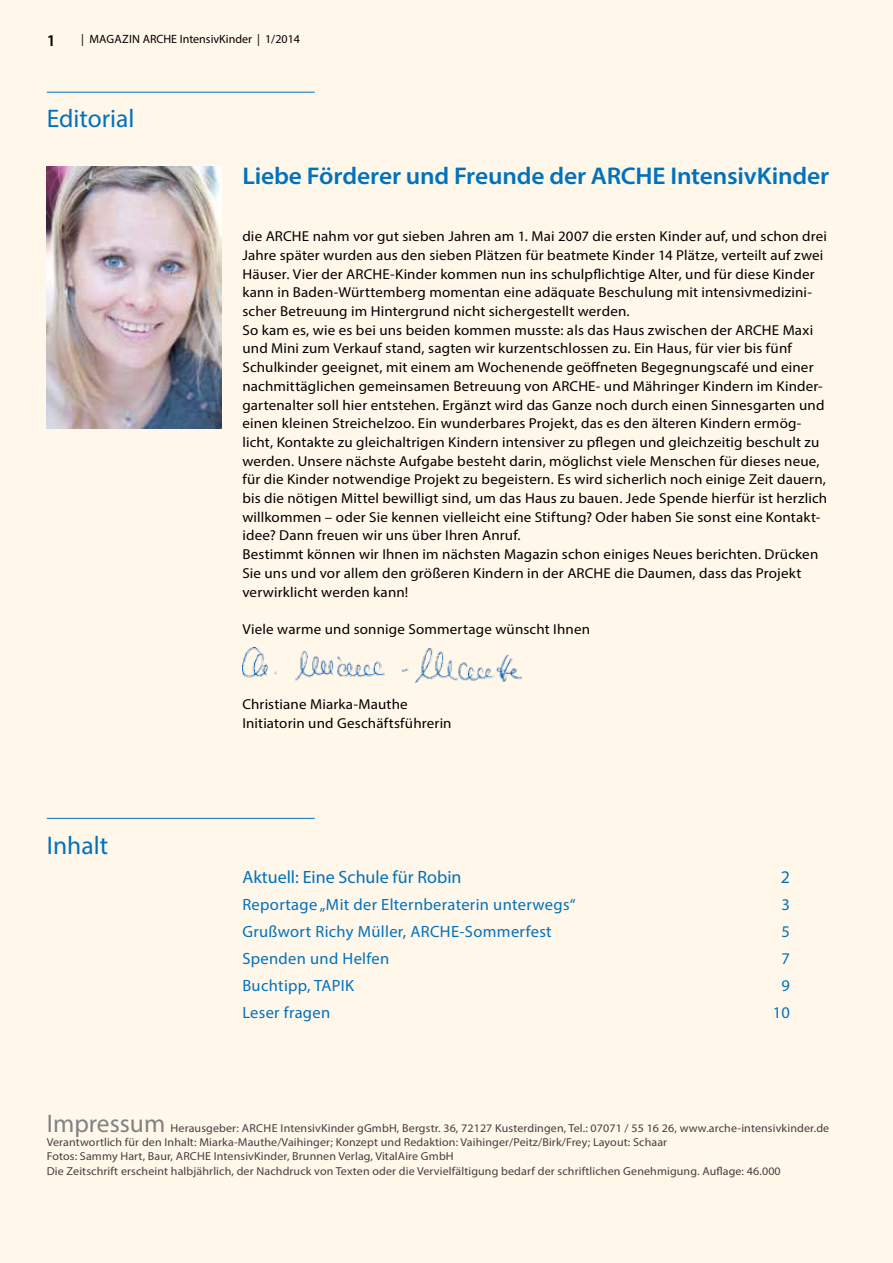
<style>
.page{position:relative;width:893px;height:1263px;background:#fff7e9}
.page>*{position:absolute;margin:0;border:0;box-sizing:border-box;transform-origin:0 0}
.t1{font:25.5px "Myriad Pro";color:#0072bc}
.t2{font:600 24.15px "Myriad Pro";letter-spacing:-.005em;color:#0072bc;scale:1.05 1}
.t3{font:17.85px "Myriad Pro";color:#0072bc}
.t4{font:600 16.5px "Myriad Pro";color:#000}
.t5{font:16.35px "Myriad Pro";letter-spacing:.02em;color:#0072bc}
.t6{font:14.4px/18.8px "Myriad Pro";letter-spacing:.015em;color:#000;scale:1.04 1}
.t7{font:12px "Myriad Pro";color:#000}
.t8{font:11.55px/14.4px "Myriad Pro";letter-spacing:.01em;color:#414042;scale:1.04 1}
.s1{font-size:25.5px;color:#808285}
</style>
<div class="page">
<img style="left:47px;top:166px;width:174px;height:262px">
<hr style="left:47px;top:92px;width:268px;height:1px;background:#0072bc">
<hr style="left:47px;top:818px;width:268px;height:1px;background:#0072bc">
<img style="left:242px;top:648px;width:280px;height:34px">
<p class="t4" style="left:47px;top:30px;width:10px">1</p>
<p class="t7" style="left:81px;top:32px;width:220px">| Magazin ARCHE I ntensivKinder | 1/2014</p>
<h1 class="t1" style="left:47px;top:103px;width:89px">Editorial</h1>
<h1 class="t1" style="left:47px;top:829px;width:63px">Inhalt</h1>
<h2 class="t2" style="left:242px;top:161px;width:560px">Liebe Förderer und Freunde der ARCHE IntensivKinder</h2>
<p class="t6" style="left:242px;top:227px;width:564px">die ARCHE nahm vor gut sieben Jahren am 1. Mai 2007 die ersten Kinder auf, und schon drei Jahre später wurden aus den sieben Plätzen für beatmete Kinder 14 Plätze, verteilt auf zwei Häuser. Vier der ARCHE-Kinder kommen nun ins schulpflichtige Alter, und für diese Kinder kann in Baden-Württemberg momentan eine adäquate Beschulung mit intensivmedizini&shy;scher Betreuung im Hintergrund nicht sichergestellt werden.<br>So kam es, wie es bei uns beiden kommen musste: als das Haus zwischen der ARCHE Maxi und Mini zum Verkauf stand, sagten wir kurzentschlossen zu. Ein Haus, für vier bis fünf Schulkinder geeignet, mit einem am Wochenende geöffneten Begegnungscafé und einer nachmittäglichen gemeinsamen Betreuung von ARCHE- und Mähringer Kindern im Kinder&shy;gartenalter soll hier entstehen. Ergänzt wird das Ganze noch durch einen Sinnesgarten und einen kleinen Streichelzoo. Ein wunderbares Projekt, das es den älteren Kindern ermög&shy;licht, Kontakte zu gleichaltrigen Kindern intensiver zu pflegen und gleichzeitig beschult zu werden. Unsere nächste Aufgabe besteht darin, möglichst viele Menschen für dieses neue, für die Kinder notwendige Projekt zu begeistern. Es wird sicherlich noch einige Zeit dauern, bis die nötigen Mittel bewilligt sind, um das Haus zu bauen. Jede Spende hierfür ist herzlich willkommen – oder Sie kennen vielleicht eine Stiftung? Oder haben Sie sonst eine Kontakt&shy;idee? Dann freuen wir uns über Ihren Anruf.<br>Bestimmt können wir Ihnen im nächsten Magazin schon einiges Neues berichten. Drücken Sie uns und vor allem den größeren Kindern in der ARCHE die Daumen, dass das Projekt verwirklicht werden kann!</p>
<p class="t6" style="left:242px;top:620px;width:336px">Viele warme und sonnige Sommertage wünscht Ihnen</p>
<p class="t6" style="left:242px;top:694px;width:203px">Christiane Miarka-Mauthe<br>Initiatorin und Geschäftsführerin</p>
<p class="t3" style="left:242px;top:866px;width:221px">Aktuell: Eine Schule für Robin</p>
<p class="t3" style="left:781px;top:866px;width:11px">2</p>
<p class="t5" style="left:242px;top:895px;width:335px">Reportage „Mit der Elternberaterin unterwegs“</p>
<p class="t5" style="left:781px;top:895px;width:10px">3</p>
<p class="t5" style="left:242px;top:922px;width:311px">Grußwort Richy Müller, ARCHE-Sommerfest</p>
<p class="t5" style="left:781px;top:922px;width:10px">5</p>
<p class="t5" style="left:242px;top:949px;width:148px">Spenden und Helfen</p>
<p class="t5" style="left:781px;top:949px;width:10px">7</p>
<p class="t5" style="left:242px;top:976px;width:113px">Buchtipp, TAPIK</p>
<p class="t5" style="left:781px;top:976px;width:10px">9</p>
<p class="t5" style="left:242px;top:1003px;width:89px">Leser fragen</p>
<p class="t5" style="left:773px;top:1003px;width:19px">10</p>
<p class="t8" style="left:47px;top:1120px;width:203px"><span class="s1">Impressum</span> Herausgeber: Arche</p>
<p class="t8" style="left:47px;top:1120px;width:754px;text-indent:234px">IntensivKinder gGmbH, Bergstr. 36, 72127 Kusterdingen, Tel.: 07071 / 55 16 26, www.arche-intensivkinder.de Verantwortlich für den Inhalt: Miarka-Mauthe/Vaihinger; Konzept und Redaktion: Vaihinger/Peitz/Birk/Frey; Layout: Schaar<br>Fotos: Sammy Hart, Baur, ARCHE IntensivKinder, Brunnen Verlag, VitalAire GmbH<br>Die Zeitschrift erscheint halbjährlich, der Nachdruck von Texten oder die Vervielfältigung bedarf der schriftlichen Genehmigung. Auflage: 46.000</p>
</div>
